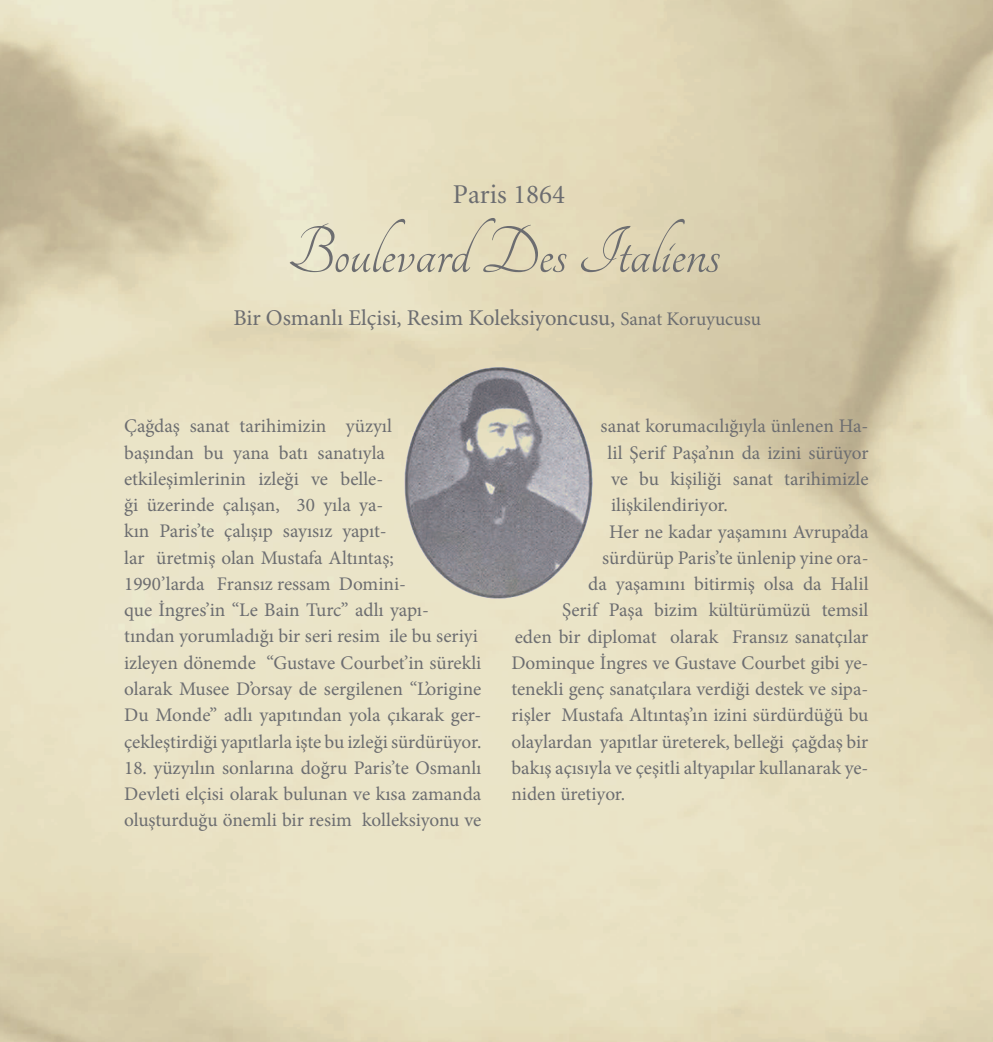
<style>
.page{position:relative;width:993px;height:1042px;background:#fff}
.page>*{position:absolute;margin:0;border:0;box-sizing:border-box;transform-origin:0 0}
.t1{font:71.75px "Tangerine";color:#6c6d70}
.t2{font:27.12px "Minior";color:#6c6d70}
.t3{font:22.57px "Minion Pro";color:#6c6d70}
.t4{font:19.25px/26.2px "Minion Pro";color:#6c6d70}
.s1{font-size:19.25px}
</style>
<div class="page">
<img style="left:397px;top:361px;width:203px;height:241px">
<h2 class="t2" style="left:452px;top:179px;width:114px">Paris 1864</h2>
<h1 class="t1" style="left:287px;top:217px;width:433px">Boulevard Des Italiens</h1>
<p class="t3" style="left:233px;top:303px;width:529px">Bir Osmanlı Elçisi, Resim Koleksiyoncusu, <span class="s1">Sanat Koruyucusu</span></p>
<p class="t4" style="left:124px;top:413px;width:359px">Çağdaş sanat tarihimizin yüzyıl<br>başından bu yana batı sanatıyla etkileşimlerinin izleği ve belle-<br>ği üzerinde çalışan, 30 yıla ya-<br>kın Paris’te çalışıp sayısız yapıt-<br>lar üretmiş olan Mustafa Altıntaş;<br>1990’larda Fransız ressam Domini-<br>que İngres’in “Le Bain Turc” adlı yapı&shy;tından yorumladığı bir seri resim ile bu seriyi izleyen dönemde “Gustave Courbet’in sürekli olarak Musee D’orsay de sergilenen “L’origine Du Monde” adlı yapıtından yola çıkarak ger&shy;çekleştirdiği yapıtlarla işte bu izleği sürdürüyor.</p>
<p class="t4" style="left:124px;top:754px;width:359px;text-align:justify">18. yüzyılın sonlarına doğru Paris’te Osmanlı Devleti elçisi olarak bulunan ve kısa zamanda oluşturduğu önemli bir resim kolleksiyonu ve</p>
<p class="t4" style="left:600px;top:413px;width:269px">sanat korumacılığıyla ünlenen Ha-</p>
<p class="t4" style="left:607px;top:439px;width:262px">lil Şerif Paşa’nın da izini sürüyor</p>
<p class="t4" style="left:611px;top:466px;width:259px">ve bu kişiliği sanat tarihimizle</p>
<p class="t4" style="left:611px;top:492px;width:118px">ilişkilendiriyor.</p>
<p class="t4" style="left:609px;top:518px;width:260px">Her ne kadar yaşamını Avrupa’da</p>
<p class="t4" style="left:602px;top:544px;width:268px">sürdürüp Paris’te ünlenip yine ora-</p>
<p class="t4" style="left:588px;top:571px;width:282px">da yaşamını bitirmiş olsa da Halil</p>
<p class="t4" style="left:562px;top:597px;width:308px">Şerif Paşa bizim kültürümüzü temsil</p>
<p class="t4" style="left:514px;top:623px;width:355px">eden bir diplomat olarak Fransız sanatçılar</p>
<p class="t4" style="left:511px;top:650px;width:358px">Dominque İngres ve Gustave Courbet gibi ye-</p>
<p class="t4" style="left:511px;top:676px;width:358px">tenekli genç sanatçılara verdiği destek ve sipa-</p>
<p class="t4" style="left:511px;top:702px;width:358px">rişler Mustafa Altıntaş’ın izini sürdürdüğü bu</p>
<p class="t4" style="left:511px;top:728px;width:358px">olaylardan yapıtlar üreterek, belleği çağdaş bir</p>
<p class="t4" style="left:511px;top:755px;width:358px">bakış açısıyla ve çeşitli altyapılar kullanarak ye-</p>
<p class="t4" style="left:511px;top:781px;width:115px">niden üretiyor.</p>
</div>
